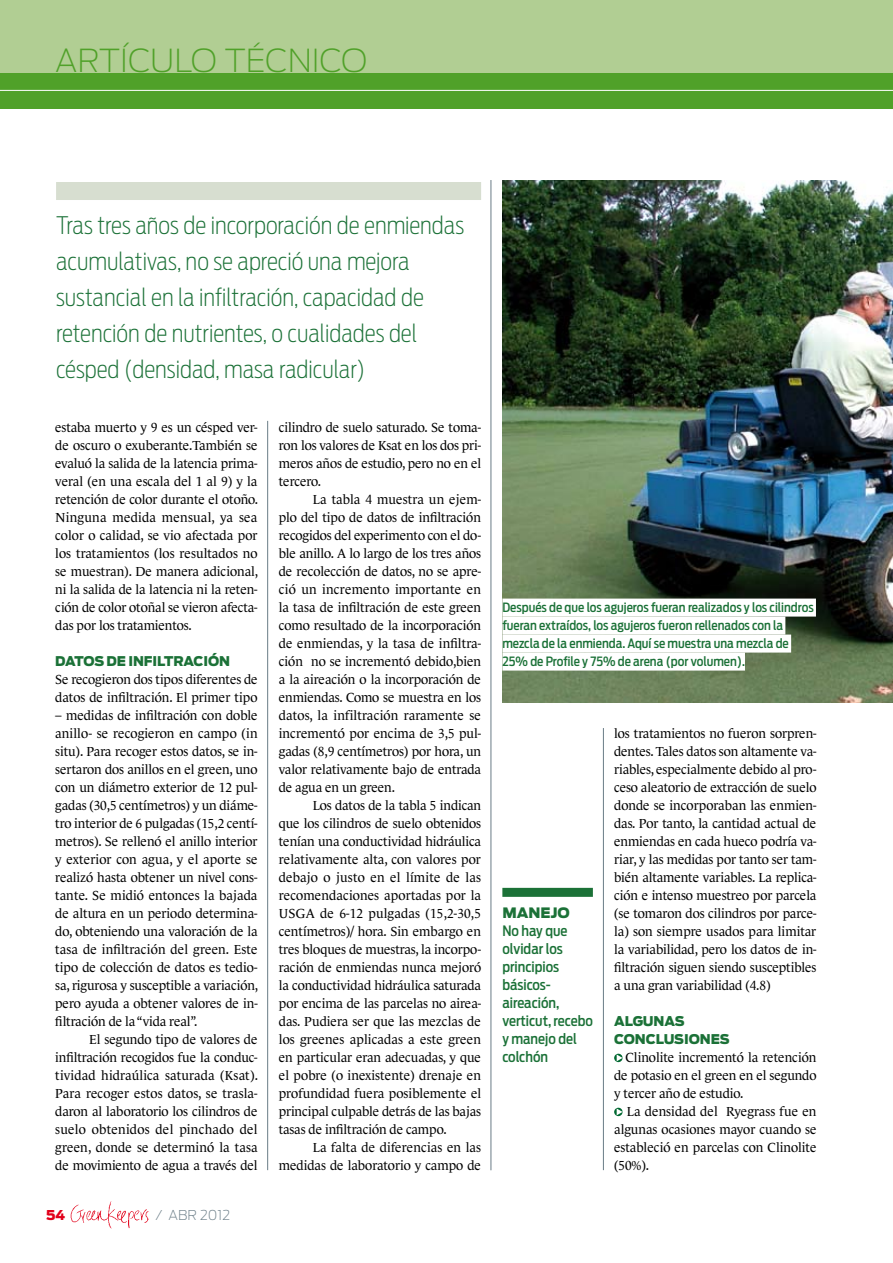
<style>
.page{position:relative;width:893px;height:1263px;background:#fff}
.page>*{position:absolute;margin:0;border:0;box-sizing:border-box;transform-origin:0 0}
.t1{font:200 31.5px "Antenna";color:#50a129}
.t2{font:200 24px/36px "Antenna Cond";color:#1b7137}
.t3{font:500 14.25px/18px "Antenna Cond";color:#1b7137}
.t4{font:900 14.25px "Antenna";color:#1b7137}
.t5{font:200 13.5px "Antenna";color:#697c86}
.t6{font:900 13.5px "Antenna";color:#e2001a}
.t7{font:13.35px/18px "Le Monde Journal";letter-spacing:-.005em;color:#000;text-align:justify}
.t8{font:900 13.35px/18px "Antenna";color:#1b7137}
.t9{font:500 12.75px/18px "Antenna Cond";color:#1b7137}
</style>
<div class="page">
<div style="left:0;top:0;width:893px;height:108px;background:#50a129"></div>
<div style="left:0;top:0;width:893px;height:72px;background:#b1ce93"></div>
<hr style="left:0;top:90px;width:893px;height:1px;background:#fff">
<hr style="left:267px;top:421px;width:1px;height:749px;background:#697c86">
<hr style="left:603px;top:728px;width:1px;height:442px;background:#697c86">
<hr style="left:491px;top:180px;width:1px;height:990px;background:#697c86">
<img style="left:70px;top:1201px;width:79px;height:28px">
<svg style="left:614px;top:1054px;width:9px;height:8px"></svg>
<svg style="left:614px;top:1108px;width:9px;height:8px"></svg>
<img style="left:502px;top:180px;width:391px;height:522px">
<div style="left:502px;top:888px;width:91px;height:9px;background:#1b7137"></div>
<div style="left:502px;top:599px;width:314px;height:18px;background:#fff"></div>
<div style="left:502px;top:617px;width:283px;height:18px;background:#fff"></div>
<div style="left:502px;top:635px;width:289px;height:18px;background:#fff"></div>
<div style="left:502px;top:653px;width:243px;height:18px;background:#fff"></div>
<div style="left:56px;top:182px;width:425px;height:18px;background:#d7ded0"></div>
<h1 class="t1" style="left:55px;top:42px;width:231px">ARTÍCULO TÉCNICO</h1>
<h2 class="t2" style="left:56px;top:207px;width:410px">Tras tres años de incorporación de enmiendas acumulativas, no se apreció una mejora sustancial en la infiltración, capacidad de retención de nutrientes, o cualidades del césped (densidad, masa radicular)</h2>
<p class="t7" style="left:55px;top:418px;width:204px">estaba muerto y 9 es un césped ver&shy;de oscuro o exuberante.También se evaluó la salida de la latencia prima&shy;veral (en una escala del 1 al 9) y la retención de color durante el otoño.<br>Ninguna medida mensual, ya sea color o calidad, se vio afectada por los tratamientos (los resultados no se muestran). De manera adicional, ni la salida de la latencia ni la reten&shy;ción de color otoñal se vieron afecta&shy;das por los tratamientos.</p>
<p class="t8" style="left:55px;top:652px;width:21px">DATOS</p>
<p class="t8" style="left:107px;top:652px;width:32px">DE INFILTRACIÓN</p>
<p class="t7" style="left:55px;top:670px;width:204px">Se recogieron dos tipos diferentes de datos de infiltración. El primer tipo</p>
<p class="t7" style="left:55px;top:706px;width:204px">– medidas de infiltración con doble anillo- se recogieron en campo (in situ). Para recoger estos datos, se in&shy;sertaron dos anillos en el green, uno con un diámetro exterior de 12 pul&shy;gadas (30,5 centímetros) y un diáme&shy;tro interior de 6 pulgadas (15,2 centí&shy;metros). Se rellenó el anillo interior y exterior con agua, y el aporte se realizó hasta obtener un nivel cons&shy;tante. Se midió entonces la bajada de altura en un periodo determina&shy;do, obteniendo una valoración de la tasa de infiltración del green. Este tipo de colección de datos es tedio&shy;sa, rigurosa y susceptible a variación, pero ayuda a obtener valores de in&shy;filtración de la “vida real”.</p>
<p class="t7" style="left:55px;top:1030px;width:204px;text-indent:34px">El segundo tipo de valores de infiltración recogidos fue la conduc&shy;tividad hidraúlica saturada (Ksat).<br>Para recoger estos datos, se trasla&shy;daron al laboratorio los cilindros de suelo obtenidos del pinchado del green, donde se determinó la tasa de movimiento de agua a través del</p>
<p class="t6" style="left:46px;top:1207px;width:20px">54</p>
<p class="t5" style="left:156px;top:1207px;width:76px">/ ABR 2012</p>
<p class="t7" style="left:279px;top:418px;width:204px">cilindro de suelo saturado. Se toma&shy;ron los valores de Ksat en los dos pri&shy;meros años de estudio, pero no en el tercero.</p>
<p class="t7" style="left:279px;top:490px;width:204px;text-indent:34px">La tabla 4 muestra un ejem&shy;plo del tipo de datos de infiltración recogidos del experimento con el do&shy;ble anillo. A lo largo de los tres años de recolección de datos, no se apre&shy;ció un incremento importante en la tasa de infiltración de este green como resultado de la incorporación de enmiendas, y la tasa de infiltra&shy;ción no se incrementó debido,bien a la aireación o la incorporación de enmiendas. Como se muestra en los datos, la infiltración raramente se incrementó por encima de 3,5 pul&shy;gadas (8,9 centímetros) por hora, un valor relativamente bajo de entrada de agua en un green.</p>
<p class="t7" style="left:279px;top:796px;width:204px;text-indent:34px">Los datos de la tabla 5 indican que los cilindros de suelo obtenidos tenían una conductividad hidráulica relativamente alta, con valores por debajo o justo en el límite de las recomendaciones aportadas por la USGA de 6-12 pulgadas (15,2-30,5 centímetros)/ hora. Sin embargo en tres bloques de muestras, la incorpo&shy;ración de enmiendas nunca mejoró la conductividad hidráulica saturada por encima de las parcelas no airea&shy;das. Pudiera ser que las mezclas de los greenes aplicadas a este green en particular eran adecuadas, y que el pobre (o inexistente) drenaje en profundidad fuera posiblemente el principal culpable detrás de las bajas tasas de infiltración de campo.</p>
<p class="t7" style="left:279px;top:1138px;width:204px;text-align:right">La falta de diferencias en las medidas de laboratorio y campo de</p>
<p class="t9" style="left:502px;top:598px;width:313px">Después de que los agujeros fueran realizados y los cilindros fueran extraídos, los agujeros fueron rellenados con la mezcla de la enmienda. Aquí se muestra una mezcla de 25% de Profile y 75% de arena (por volumen).</p>
<p class="t4" style="left:502px;top:904px;width:69px">MANEJO</p>
<p class="t3" style="left:502px;top:922px;width:92px">No hay que olvidar los principios básicos&shy;aireación, verticut, recebo y manejo del colchón</p>
<p class="t7" style="left:614px;top:724px;width:204px">los tratamientos no fueron sorpren&shy;dentes. Tales datos son altamente va&shy;riables, especialmente debido al pro&shy;ceso aleatorio de extracción de suelo donde se incorporaban las enmien&shy;das. Por tanto, la cantidad actual de enmiendas en cada hueco podría va&shy;riar, y las medidas por tanto ser tam&shy;bién altamente variables. La replica&shy;ción e intenso muestreo por parcela (se tomaron dos cilindros por parce&shy;la) son siempre usados para limitar la variabilidad, pero los datos de in&shy;filtración siguen siendo susceptibles a una gran variabilidad (4.8)</p>
<p class="t8" style="left:614px;top:1012px;width:22px">ALGUNAS<br>CONCLUSIONES</p>
<p class="t7" style="left:614px;top:1048px;width:204px;text-indent:11px">Clinolite incrementó la retención de potasio en el green en el segundo y tercer año de estudio.</p>
<p class="t7" style="left:614px;top:1102px;width:204px;text-indent:13px">La densidad del Ryegrass fue en algunas ocasiones mayor cuando se estableció en parcelas con Clinolite (50%).</p>
</div>
